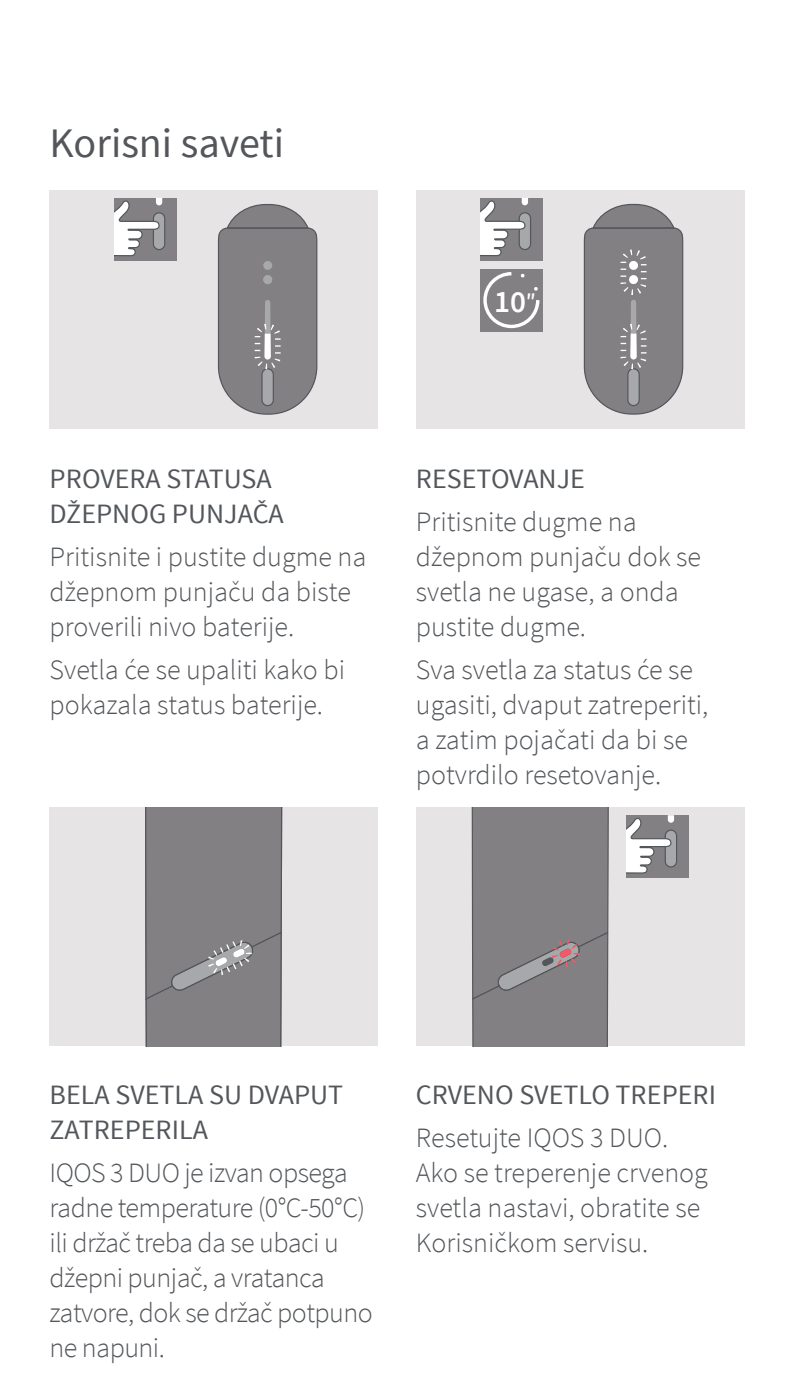
<style>
.page{position:relative;width:794px;height:1389px;background:#fff}
.page>*{position:absolute;margin:0;border:0;box-sizing:border-box;transform-origin:0 0}
.t1{font:42px "Source Sans Pro";color:#53565a}
.t2{font:600 31.15px "Source Sans Pro";color:#fff}
.Image_body_copy{font:300 28px/35px "Source Sans Pro";color:#53565a}
.Image_body_copy-2{font:300 28px/35px "Source Sans Pro";letter-spacing:-.02em;color:#53565a}
.Image_Heading{font:28px/35px "Source Sans Pro";color:#53565a}
.s1{font-size:19.95px}
</style>
<div class="page">
<div style="left:50px;top:190px;width:328px;height:239px;background:#e6e4e5"></div>
<div style="left:114px;top:198px;width:63px;height:63px;background:#838083"></div>
<div style="left:153px;top:212px;width:12px;height:38px;background:#a7a8aa;border:1px solid #53565a;border-radius:6px"></div>
<svg style="left:114px;top:198px;width:48px;height:59px"></svg>
<svg style="left:217px;top:203px;width:101px;height:212px;background:#8e8c8f"></svg>
<div style="left:416px;top:190px;width:328px;height:239px;background:#e6e4e5"></div>
<div style="left:480px;top:198px;width:63px;height:63px;background:#838083"></div>
<div style="left:518px;top:212px;width:13px;height:38px;background:#a7a8aa;border:1px solid #53565a;border-radius:6px"></div>
<svg style="left:480px;top:198px;width:48px;height:59px"></svg>
<svg style="left:480px;top:269px;width:63px;height:62px;background:#918e91"></svg>
<svg style="left:583px;top:203px;width:101px;height:212px;background:#8f8d90"></svg>
<div style="left:50px;top:807px;width:328px;height:239px;background:#e6e4e5"></div>
<svg style="left:145px;top:807px;width:138px;height:239px;background:#838083"></svg>
<div style="left:416px;top:807px;width:328px;height:239px;background:#e6e4e5"></div>
<div style="left:626px;top:815px;width:62px;height:63px;background:#838083"></div>
<div style="left:664px;top:830px;width:13px;height:38px;background:#a7a8aa;border:1px solid #53565a;border-radius:6px"></div>
<svg style="left:626px;top:815px;width:48px;height:59px"></svg>
<div style="left:472px;top:807px;width:137px;height:239px;background:#838083"></div>
<div style="left:551px;top:939px;width:28px;height:28px;border:6px dashed #f05a67;border-radius:50%"></div>
<p class="t1" style="left:50px;top:117px;width:236px">Korisni saveti</p>
<p class="t2" style="left:494px;top:282px;width:43px">10<span class="s1">″</span></p>
<p class="Image_Heading" style="left:50px;top:462px;width:236px">PROVERA STATUSA<br>DŽEPNOG PUNJAČA</p>
<p class="Image_body_copy" style="left:50px;top:540px;width:318px">Pritisnite i pustite dugme na džepnom punjaču da biste proverili nivo baterije.</p>
<p class="Image_body_copy" style="left:50px;top:653px;width:297px">Svetla će se upaliti kako bi pokazala status baterije.</p>
<p class="Image_Heading" style="left:416px;top:462px;width:170px">RESETOVANJE</p>
<p class="Image_body_copy" style="left:416px;top:505px;width:287px">Pritisnite dugme na džepnom punjaču dok se svetla ne ugase a, onda pustite dugme.</p>
<p class="Image_body_copy" style="left:416px;top:653px;width:294px">Sva svetla za status će se ugasiti, dvaput zatreperiti, a zatim pojačati da bi se potvrdilo resetovanje.</p>
<p class="Image_Heading" style="left:50px;top:1077px;width:295px">BELA SVETLA SU DVAPUT<br>ZATREPERILA</p>
<p class="Image_body_copy-2" style="left:50px;top:1155px;width:325px">IQOS 3 DUO je izvan opsega radne temperature (0°C-50° (C ili držač treba da se ubaci u džepni punjač a, vratanca zatvore, dok se držač potpuno ne napuni.</p>
<p class="Image_Heading" style="left:416px;top:1077px;width:302px">CRVENO SVETLO TREPERI</p>
<p class="Image_body_copy" style="left:416px;top:1120px;width:293px">Resetujte IQOS 3 DUO.<br>Ako se treperenje crvenog svetla nastavi, obratite se<br>Korisničkom servisu.</p>
</div>
